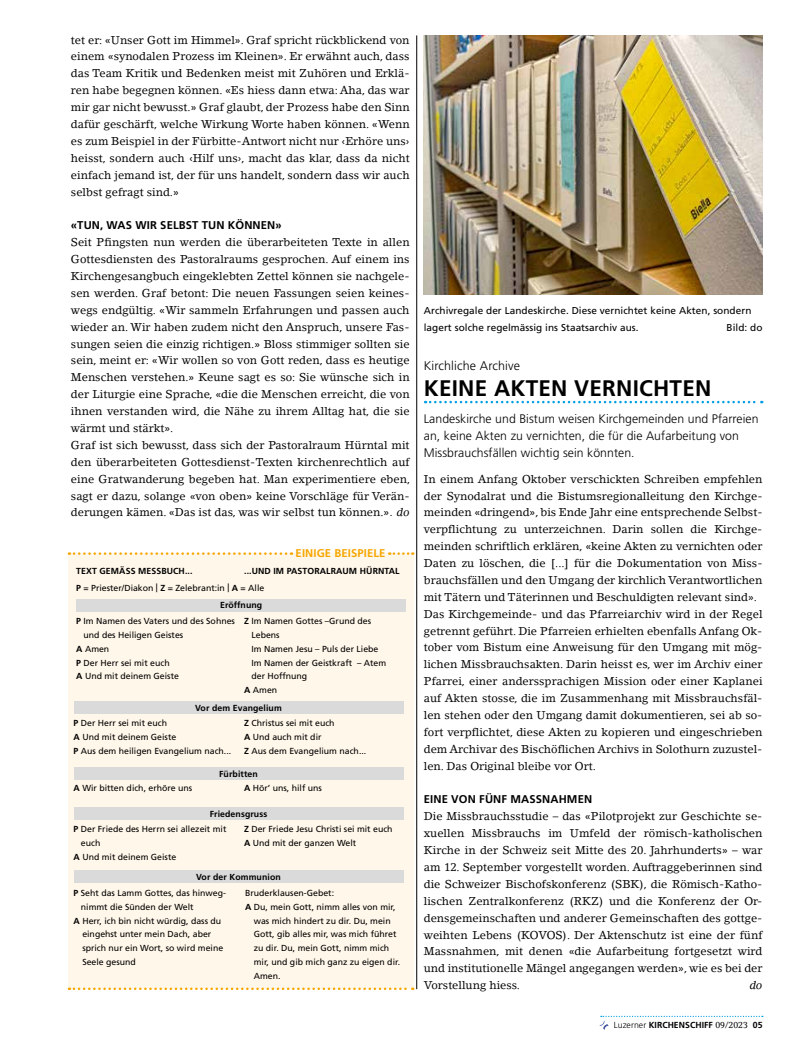
<style>
.page{position:relative;width:798px;height:1053px;background:#fff}
.page>*{position:absolute;margin:0;border:0;box-sizing:border-box;transform-origin:0 0}
.t1{font:700 22.5px "Frutiger LT Std";letter-spacing:.01em;color:#000}
.t2{font:300 12.5px "Frutiger LT Std";letter-spacing:.01em;color:#000}
.t3{font:300 12.38px/16.9px "Frutiger LT Std";letter-spacing:.005em;color:#000}
.t4{font:11.25px/16.9px "Lino Letter Std";color:#000}
.t5{font:700 11.25px "Frutiger LT Std";letter-spacing:.01em;color:#000}
.t6{font:700 11.25px "Frutiger LT Std";letter-spacing:.01em;color:#f7a600}
.t7{font:italic 11.25px "Lino Letter Std";color:#000}
.t8{font:10px/16.9px "Frutiger LT Std";letter-spacing:.005em;color:#000}
.t9{font:8.75px/13.8px "Frutiger LT Std";color:#000}
.t10{font:700 8.75px "Frutiger LT Std";letter-spacing:.01em;color:#000}
.s1{font-family:"Frutiger LT Std";font-weight:300;font-size:12.5px}
.s2{font-style:italic}
.s3{font-weight:700}
.s4{font-weight:300}
.s5{font-family:"Lino Letter Std";font-weight:400}
</style>
<div class="page">
<svg style="left:599px;top:1015px;width:163px;height:14px"></svg>
<svg style="left:425px;top:401px;width:337px;height:2px"></svg>
<img style="left:423px;top:35px;width:339px;height:260px">
<hr style="left:416px;top:35px;width:1px;height:954px;background:#000">
<div style="left:68px;top:553px;width:345px;height:435px;background:#fff7ea"></div>
<svg style="left:69px;top:552px;width:223px;height:3px"></svg>
<svg style="left:389px;top:552px;width:24px;height:3px"></svg>
<div style="left:74px;top:701px;width:329px;height:12px;background:#dadada"></div>
<div style="left:76px;top:599px;width:330px;height:12px;background:#dadada"></div>
<div style="left:74px;top:767px;width:329px;height:12px;background:#dadada"></div>
<div style="left:74px;top:807px;width:329px;height:12px;background:#dadada"></div>
<div style="left:74px;top:870px;width:329px;height:12px;background:#dadada"></div>
<svg style="left:69px;top:987px;width:344px;height:2px"></svg>
<p class="t4" style="left:71px;top:31px;width:340px;text-align:justify">tet er: «Unser Gott im Himmel». Graf spricht rückblickend von einem «synodalen Prozess im Kleinen». Er erwähnt auch, dass das Team Kritik und Bedenken meist mit Zuhören und Erklä&shy;ren habe begegnen können. «Es hiess dann etwa: Aha, das war mir gar nicht bewusst.» Graf glaubt, der Prozess habe den Sinn dafür geschärft, welche Wirkung Worte haben können. «Wenn es zum Beispiel in der Fürbitte-Antwort nicht nur ‹Erhöre uns› heisst, sondern auch ‹Hilf uns›, macht das klar, dass da nicht einfach jemand ist, der für uns handelt, sondern dass wir auch selbst gefragt sind.»</p>
<p class="t5" style="left:71px;top:219px;width:212px">«TUN, WAS WIR SELBST TUN KÖNNEN»</p>
<p class="t4" style="left:71px;top:234px;width:340px">Seit Pfingsten nun werden die überarbeiteten Texte in allen Gottesdiensten des Pastoralraums gesprochen. Auf einem ins Kirchengesangbuch eingeklebten Zettel können sie nachgele&shy;sen werden. Graf betont: Die neuen Fassungen seien keines&shy;wegs endgültig. «Wir sammeln Erfahrungen und passen auch wieder an. Wir haben zudem nicht den Anspruch, unsere Fas&shy;sungen seien die einzig richtigen.» Bloss stimmiger sollten sie sein, meint er: «Wir wollen so von Gott reden, dass es heutige Menschen verstehen.» Keune sagt es so: Sie wünsche sich in der Liturgie eine Sprache, «die die Menschen erreicht, die von ihnen verstanden wird, die Nähe zu ihrem Alltag hat, die sie wärmt und stärkt».<br>Graf ist sich bewusst, dass sich der Pastoralraum Hürntal mit den überarbeiteten Gottesdienst-Texten kirchenrechtlich auf eine Gratwanderung begeben hat. Man experimentiere eben, sagt er dazu, solange «von oben» keine Vorschläge für Verän&shy;derungen kämen. «Das ist das, was wir selbst tun können.»<span class="s1">.</span> <span class="s2">do</span></p>
<p class="t10" style="left:76px;top:566px;width:118px">TEXT GEMÄSS MESSBUCH...</p>
<p class="t6" style="left:295px;top:547px;width:91px">EINIGE BEISPIELE</p>
<p class="t10" style="left:244px;top:566px;width:157px">...UND IM PASTORALRAUM HÜRNTAL</p>
<p class="t9" style="left:76px;top:580px;width:189px"><span class="s3">P</span> = Priester/Diakon | <span class="s3">Z</span> = Zelebrant:in | <span class="s3">A</span> = Alle</p>
<p class="t10" style="left:220px;top:600px;width:44px">Eröffnung</p>
<p class="t9" style="left:76px;top:614px;width:160px"><span class="s3">P</span> Im Namen des Vaters und des Sohnes</p>
<p class="t9" style="left:83px;top:628px;width:101px">und des Heiligen Geistes</p>
<p class="t9" style="left:76px;top:642px;width:35px"><span class="s3">A</span> Amen</p>
<p class="t9" style="left:76px;top:655px;width:95px"><span class="s3">P</span> Der Herr sei mit euch</p>
<p class="t9" style="left:76px;top:669px;width:104px"><span class="s3">A</span> Und mit deinem Geiste</p>
<p class="t9" style="left:244px;top:614px;width:128px"><span class="s3">Z</span> Im Namen Gottes –Grund des</p>
<p class="t9" style="left:251px;top:628px;width:30px">Lebens</p>
<p class="t9" style="left:251px;top:641px;width:128px">Im Namen Jesu – Puls der Liebe</p>
<p class="t9" style="left:251px;top:655px;width:136px">Im Namen der Geistkraft – Atem</p>
<p class="t9" style="left:251px;top:669px;width:57px">der Hoffnung</p>
<p class="t9" style="left:244px;top:683px;width:35px"><span class="s3">A</span> Amen</p>
<p class="t10" style="left:195px;top:702px;width:88px">Vor dem Evangelium</p>
<p class="t9" style="left:74px;top:716px;width:159px"><span class="s3">P</span> Der Herr sei mit euch<br><span class="s3">A</span> Und mit deinem Geiste<br><span class="s3">P</span> Aus dem heiligen Evangelium nach...</p>
<p class="t9" style="left:244px;top:716px;width:124px"><span class="s3">Z</span> Christus sei mit euch<br><span class="s3">A</span> Und auch mit dir<br><span class="s3">Z</span> Aus dem Evangelium nach...</p>
<p class="t10" style="left:219px;top:768px;width:40px">Fürbitten</p>
<p class="t10" style="left:210px;top:808px;width:59px">Friedensgruss</p>
<p class="t9" style="left:244px;top:781px;width:79px"><span class="s3">A</span> Hör’ uns, hilf uns</p>
<p class="t9" style="left:74px;top:781px;width:120px"><span class="s3">A</span> Wir bitten dich, erhöre uns</p>
<p class="t9" style="left:74px;top:822px;width:154px"><span class="s3">P</span> Der Friede des Herrn sei allezeit mit</p>
<p class="t9" style="left:81px;top:836px;width:21px">euch</p>
<p class="t9" style="left:74px;top:849px;width:104px"><span class="s3">A</span> Und mit deinem Geiste</p>
<p class="t9" style="left:74px;top:886px;width:154px"><span class="s3">P</span> Seht das Lamm Gottes, das hinweg-</p>
<p class="t9" style="left:81px;top:899px;width:114px">nimmt die Sünden der Welt</p>
<p class="t9" style="left:74px;top:913px;width:149px"><span class="s3">A</span> Herr, ich bin nicht würdig, dass du</p>
<p class="t9" style="left:82px;top:927px;width:130px">eingehst unter mein Dach, aber</p>
<p class="t9" style="left:82px;top:941px;width:142px">sprich nur ein Wort, so wird meine</p>
<p class="t9" style="left:82px;top:954px;width:55px">Seele gesund</p>
<p class="t9" style="left:244px;top:822px;width:150px"><span class="s3">Z</span> Der Friede Jesu Christi sei mit euch<br><span class="s3">A</span> Und mit der ganzen Welt</p>
<p class="t10" style="left:196px;top:871px;width:86px">Vor der Kommunion</p>
<p class="t9" style="left:245px;top:886px;width:90px">Bruderklausen-Gebet:</p>
<p class="t9" style="left:245px;top:899px;width:152px"><span class="s3">A</span> Du, mein Gott, nimm alles von mir,</p>
<p class="t9" style="left:254px;top:913px;width:138px">was mich hindert zu dir. Du, mein</p>
<p class="t9" style="left:254px;top:927px;width:144px">Gott, gib alles mir, was mich führet</p>
<p class="t9" style="left:254px;top:941px;width:137px">zu dir. Du, mein Gott, nimm mich</p>
<p class="t9" style="left:254px;top:954px;width:148px">mir, und gib mich ganz zu eigen dir.</p>
<p class="t9" style="left:254px;top:968px;width:28px">Amen.</p>
<p class="t8" style="left:423px;top:302px;width:329px">Archivregale der Landeskirche. Diese vernichtet keine Akten, sondern lagert solche regelmässig ins Staatsarchiv aus.</p>
<p class="t8" style="left:726px;top:319px;width:37px">Bild: do</p>
<p class="t2" style="left:423px;top:358px;width:98px">Kirchliche Archive</p>
<h1 class="t1" style="left:423px;top:375px;width:289px">KEINE AKTEN VERNICHTEN</h1>
<p class="t3" style="left:423px;top:411px;width:336px">Landeskirche und Bistum weisen Kirchgemeinden und Pfarreien an, keine Akten zu vernichten, die für die Aufarbeitung von<br>Missbrauchsfällen wichtig sein könnten.</p>
<p class="t4" style="left:423px;top:470px;width:340px">In einem Anfang Oktober verschickten Schreiben empfehlen der Synodalrat und die Bistumsregionalleitung den Kirchge&shy;meinden «dringend», bis Ende Jahr eine entsprechende Selbst&shy;verpflichtung zu unterzeichnen. Darin sollen die Kirchge&shy;meinden schriftlich erklären, «keine Akten zu vernichten oder Daten zu löschen, die [...] für die Dokumentation von Miss&shy;brauchsfällen und den Umgang der kirchlich Verantwortlichen mit Tätern und Täterinnen und Beschuldigten relevant sind».<br>Das Kirchgemeinde- und das Pfarreiarchiv wird in der Regel getrennt geführt. Die Pfarreien erhielten ebenfalls Anfang Ok&shy;tober vom Bistum eine Anweisung für den Umgang mit mög&shy;lichen Missbrauchsakten. Darin heisst es, wer im Archiv einer Pfarrei, einer anderssprachigen Mission oder einer Kaplanei auf Akten stosse, die im Zusammenhang mit Missbrauchsfäl&shy;len stehen oder den Umgang damit dokumentieren, sei ab so&shy;fort verpflichtet, diese Akten zu kopieren und eingeschrieben dem Archivar des Bischöflichen Archivs in Solothurn zuzustel&shy;len. Das Original bleibe vor Ort.</p>
<p class="t5" style="left:423px;top:792px;width:170px">EINE VON FÜNF MASSNAHMEN</p>
<p class="t4" style="left:423px;top:807px;width:340px;text-align:justify">Die Missbrauchsstudie – das «Pilotprojekt zur Geschichte se&shy;xuellen Missbrauchs im Umfeld der römisch-katholischen Kirche in der Schweiz seit Mitte des 20. Jahrhunderts» – war am 12. September vorgestellt worden. Auftraggeberinnen sind die Schweizer Bischofskonferenz (SBK), die Römisch-Katho&shy;lischen Zentralkonferenz (RKZ) und die Konferenz der Or&shy;densgemeinschaften und anderer Gemeinschaften des gottge&shy;weihten Lebens (KOVOS). Der Aktenschutz ist eine der fünf Massnahmen, mit denen «die Aufarbeitung fortgesetzt wird und institutionelle Mängel angegangen werden», wie es bei der Vorstellung hiess.</p>
<p class="t7" style="left:749px;top:978px;width:14px">do</p>
<p class="t10" style="left:613px;top:1019px;width:150px"><span class="s4">Luzerner</span> KIRCHENSCHIFF <span class="s5">09/2023</span> 05</p>
</div>
